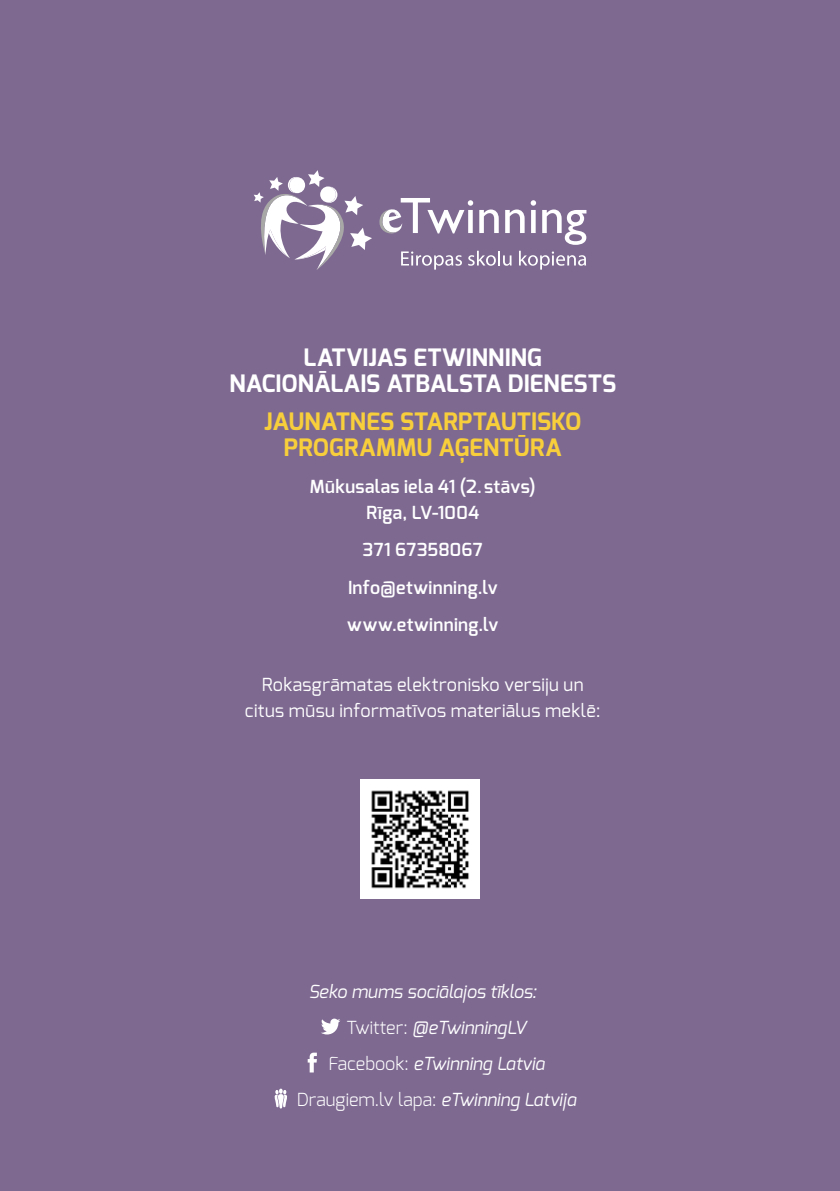
<style>
.page{position:relative;width:840px;height:1191px;background:#fff}
.page>*{position:absolute;margin:0;border:0;box-sizing:border-box;transform-origin:0 0}
.t1{font:700 24px/26px "Exo";color:#fff;text-align:center}
.t2{font:700 24px/26px "Exo";color:#f8cf3b;text-align:center}
.t3{font:600 18px/37.4px "Exo";letter-spacing:.02em;color:#fff;text-align:center}
.t4{font:18px/26px "Exo";letter-spacing:.02em;color:#fff;text-align:center}
.t5{font:italic 18px "Exo";color:#fff}
.t6{font:300 18px "Exo";color:#fff}
.s1{font-weight:300;font-style:normal}
.s2{font-weight:400;font-style:italic}
</style>
<div class="page">
<div style="left:0;top:0;width:839px;height:1191px;background:#7e6991"></div>
<img style="left:360px;top:779px;width:119px;height:119px">
<svg style="left:254px;top:170px;width:118px;height:100px"></svg>
<svg style="left:379px;top:198px;width:94px;height:36px"></svg>
<svg style="left:468px;top:210px;width:4px;height:23px"></svg>
<svg style="left:479px;top:209px;width:19px;height:24px"></svg>
<svg style="left:505px;top:209px;width:19px;height:24px"></svg>
<svg style="left:530px;top:200px;width:6px;height:6px"></svg>
<svg style="left:531px;top:210px;width:4px;height:23px"></svg>
<svg style="left:542px;top:209px;width:44px;height:36px"></svg>
<svg style="left:401px;top:251px;width:60px;height:19px"></svg>
<svg style="left:468px;top:251px;width:43px;height:15px"></svg>
<svg style="left:519px;top:251px;width:66px;height:19px"></svg>
<svg style="left:321px;top:1018px;width:19px;height:16px"></svg>
<svg style="left:307px;top:1052px;width:10px;height:20px"></svg>
<svg style="left:274px;top:1088px;width:13px;height:20px"></svg>
<h1 class="t1" style="left:229px;top:345px;width:388px">LATVIJAS ETWINNING<br>NACIONĀLAIS ATBALSTA DIENESTS</h1>
<h1 class="t2" style="left:264px;top:408px;width:318px">JAUNATNES STARPTAUTISKO<br>PROGRAMMU AĢENTŪRA</h1>
<p class="t3" style="left:310px;top:473px;width:227px;line-height:26px">Mūkusalas iela 41 (2.stāvs)<br>Rīga, LV-1004</p>
<p class="t3" style="left:347px;top:531px;width:152px">371 67358067<br>Info@etwinning.lv www.etwinning.lv</p>
<p class="t4" style="left:245px;top:671px;width:357px">Rokasgrāmatas elektronisko versiju un citus mūsu informatīvos materiālus meklē:</p>
<p class="t5" style="left:309px;top:979px;width:229px">Seko mums sociālajos tīklos:</p>
<p class="t5" style="left:346px;top:1015px;width:181px"><span class="s1">Twitter:</span> @eTwinningLV</p>
<p class="t5" style="left:328px;top:1051px;width:218px"><span class="s1">Facebook:</span> eTwinning Latvia</p>
<p class="t6" style="left:297px;top:1087px;width:280px">Draugiem.lv lapa: <span class="s2">eTwinning Latvija</span></p>
</div>
